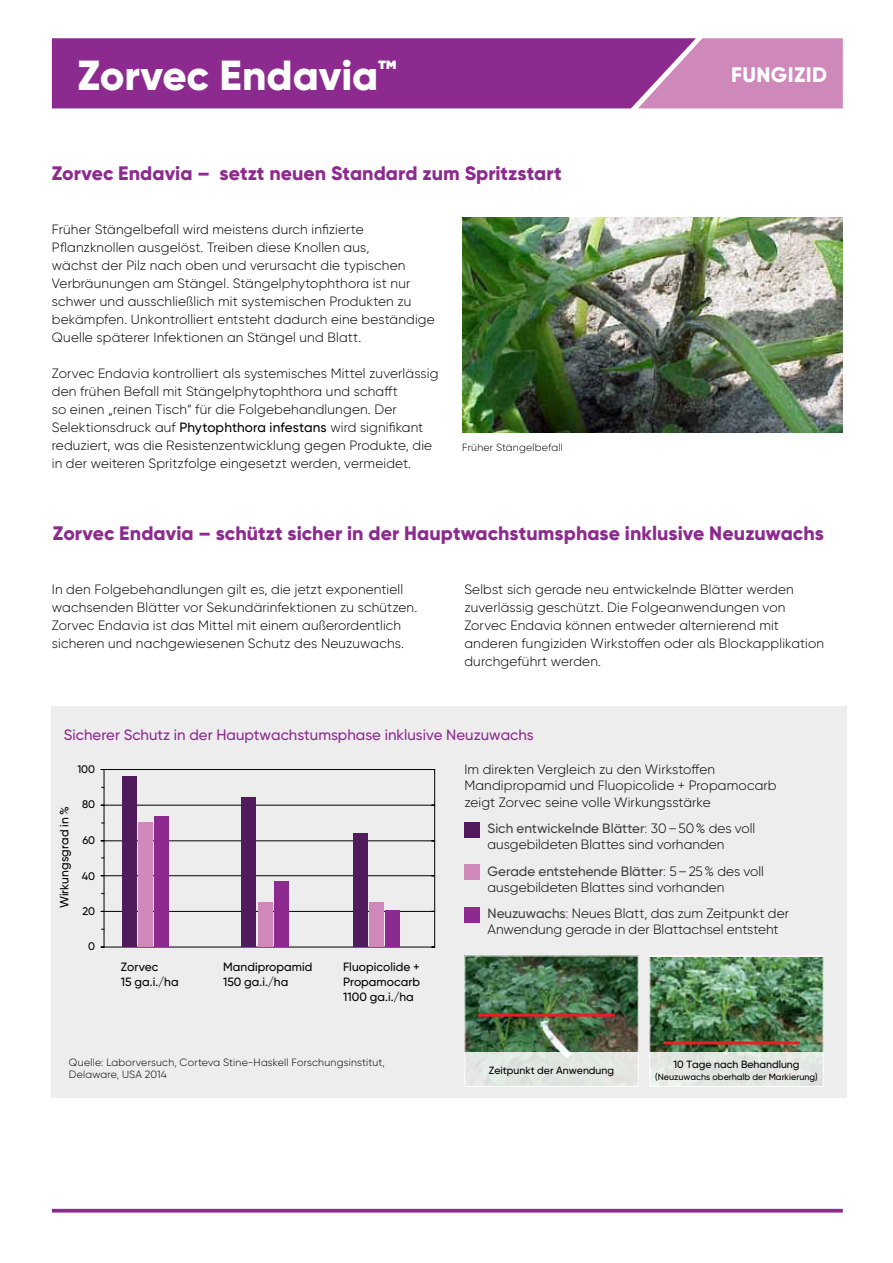
<style>
.page{position:relative;width:893px;height:1263px;background:#fff}
.page>*{position:absolute;margin:0;border:0;box-sizing:border-box;transform-origin:0 0}
.t1{font:800 42px "Gilroy";color:#fff}
.t2{font:800 21px "Gilroy";color:#fff}
.t3{font:800 19.5px "Gilroy";color:#8d2a90}
.t4{font:500 15px "Gilroy";color:#8d2a90}
.t5{font:300 13.5px/18px "Gilroy";letter-spacing:.01em;color:#000}
.t6{font:500 12px/15px "Gilroy";letter-spacing:.005em;color:#000}
.t7{font:500 11.1px "Gilroy";color:#000}
.t8{font:300 10.5px/12.6px "Gilroy";letter-spacing:.02em;color:#000}
.t9{font:500 10.5px "Gilroy";color:#000}
.t10{font:500 9px "Gilroy";color:#000}
.s1{font-weight:500}
.s2{font-weight:500;color:#414042}
.s3{color:#511a5d}
</style>
<div class="page">
<hr style="left:52px;top:1209px;width:791px;height:3px;background:#8d2a90">
<svg style="left:52px;top:38px;width:791px;height:70px;background:#9c419a"></svg>
<div style="left:52px;top:706px;width:795px;height:392px;background:#ecedec"></div>
<div style="left:464px;top:822px;width:15px;height:15px;background:#511a5d"></div>
<div style="left:464px;top:865px;width:15px;height:15px;background:#cf88ba"></div>
<div style="left:464px;top:907px;width:15px;height:16px;background:#8d2a90"></div>
<img style="left:466px;top:957px;width:171px;height:96px">
<div style="left:464px;top:955px;width:175px;height:132px;border:1px solid #fff"></div>
<hr style="left:478px;top:1014px;width:137px;height:3px;background:#ed1d24">
<div style="left:464px;top:1053px;width:175px;height:34px;background:#e2e7e2"></div>
<img style="left:651px;top:957px;width:171px;height:96px">
<div style="left:649px;top:955px;width:175px;height:132px;border:1px solid #fff"></div>
<hr style="left:663px;top:1041px;width:137px;height:3px;background:#ed1d24">
<div style="left:649px;top:1053px;width:175px;height:34px;background:#e3e7e1"></div>
<hr style="left:104px;top:946px;width:331px;height:1px;background:#000">
<hr style="left:104px;top:911px;width:331px;height:1px;background:#000">
<hr style="left:104px;top:875px;width:331px;height:1px;background:#000">
<hr style="left:104px;top:840px;width:331px;height:1px;background:#000">
<hr style="left:104px;top:805px;width:331px;height:1px;background:#000">
<hr style="left:104px;top:769px;width:331px;height:1px;background:#000">
<hr style="left:104px;top:769px;width:1px;height:178px;background:#010101">
<hr style="left:434px;top:769px;width:1px;height:178px;background:#000">
<div style="left:138px;top:822px;width:15px;height:124px;background:#cf88ba"></div>
<div style="left:122px;top:776px;width:14px;height:170px;background:#511a5d"></div>
<div style="left:155px;top:816px;width:14px;height:130px;background:#8d2a90"></div>
<div style="left:258px;top:902px;width:14px;height:44px;background:#cf88ba"></div>
<div style="left:242px;top:797px;width:14px;height:149px;background:#511a5d"></div>
<div style="left:274px;top:881px;width:15px;height:65px;background:#8d2a90"></div>
<div style="left:369px;top:902px;width:15px;height:44px;background:#cf88ba"></div>
<div style="left:353px;top:833px;width:14px;height:113px;background:#511a5d"></div>
<div style="left:386px;top:910px;width:14px;height:36px;background:#8d2a90"></div>
<img style="left:462px;top:218px;width:381px;height:214px">
<h1 class="t1" style="left:77px;top:49px;width:321px">Zorvec Endavia™</h1>
<h2 class="t2" style="left:731px;top:61px;width:86px">FUNGIZID</h2>
<h3 class="t3" style="left:52px;top:161px;width:511px">Zorvec Endavia – setzt neuen Standard zum Spritzstart</h3>
<p class="t5" style="left:52px;top:220px;width:384px">Früher Stängelbefall wird meistens durch infizierte Pflanzknollen ausgelöst. Treiben diese Knollen aus,<br>wächst der Pilz nach oben und verursacht die typischen Verbräunungen am Stängel. Stängelphytophthora ist nur schwer und ausschließlich mit systemischen Produkten zu bekämpfen. Unkontrolliert entsteht dadurch eine beständige Quelle späterer Infektionen an Stängel und Blatt.</p>
<p class="t5" style="left:52px;top:364px;width:388px">Zorvec Endavia kontrolliert als systemisches Mittel zuverlässig den frühen Befall mit Stängelphytophthora und schafft<br>so einen „reinen Tisch“ für die Folgebehandlungen. Der Selektionsdruck auf <span class="s1">Phytophthora infestans</span> wird signifikant reduziert, was die Resistenzentwicklung gegen Produkte, die in der weiteren Spritzfolge eingesetzt werden, vermeidet.</p>
<p class="t8" style="left:462px;top:440px;width:102px">Früher Stängelbefall</p>
<h3 class="t3" style="left:53px;top:521px;width:772px">Zorvec Endavia – schützt sicher in der Hauptwachstumsphase inklusive Neuzuwachs</h3>
<p class="t5" style="left:52px;top:580px;width:367px">In den Folgebehandlungen gilt es, die jetzt exponentiell wachsenden Blätter vor Sekundärinfektionen zu schützen.<br>Zorvec Endavia ist das Mittel mit einem außerordentlich sicheren und nachgewiesenen Schutz des Neuzuwachs.</p>
<p class="t5" style="left:464px;top:580px;width:361px">Selbst sich gerade neu entwickelnde Blätter werden zuverlässig geschützt. Die Folgeanwendungen von Zorvec Endavia können entweder alternierend mit anderen fungiziden Wirkstoffen oder als Blockapplikation durchgeführt werden.</p>
<p class="t4" style="left:64px;top:726px;width:471px">Sicherer Schutz in der Hauptwachstumsphase inklusive Neuzuwachs</p>
<p class="t7" style="left:77px;top:762px;width:19px">100</p>
<p class="t6" style="left:57px;top:908px;width:104px;rotate:-90deg">Wirkungsgrad in %</p>
<p class="t7" style="left:82px;top:797px;width:15px">80</p>
<p class="t7" style="left:82px;top:833px;width:14px">60</p>
<p class="t7" style="left:82px;top:869px;width:15px">40</p>
<p class="t7" style="left:82px;top:904px;width:14px">20</p>
<p class="t7" style="left:88px;top:940px;width:8px">0</p>
<p class="t6" style="left:121px;top:959px;width:59px">Zorvec<br>15 ga.i./ha</p>
<p class="t6" style="left:223px;top:959px;width:91px">Mandipropamid<br>150 ga.i./ha</p>
<p class="t6" style="left:343px;top:959px;width:78px;text-align:justify">Fluopicolide + Propamocarb 1100 ga.i./ha</p>
<p class="t8" style="left:69px;top:1055px;width:318px">Quelle: Laborversuch, Corteva Stine-Haskell Forschungsinstitut,<br>Delaware, USA 2014</p>
<p class="t5" style="left:464px;top:761px;width:314px;line-height:16.2px">Im direkten Vergleich zu den Wirkstoffen<br>Mandipropamid und Fluopicolide + Propamocarb zeigt Zorvec seine volle Wirkungsstärke</p>
<p class="t5" style="left:487px;top:820px;width:269px;line-height:16.2px"><span class="s2">Sich entwickelnde Blätter</span><span class="s3">:</span> 30–50% des voll ausgebildeten Blattes sind vorhanden</p>
<p class="t5" style="left:487px;top:863px;width:278px;line-height:16.2px"><span class="s2">Gerade entstehende Blätter</span><span class="s3">:</span> 5–25% des voll ausgebildeten Blattes sind vorhanden</p>
<p class="t5" style="left:487px;top:905px;width:303px;line-height:16.2px"><span class="s2">Neuzuwachs</span><span class="s3">:</span> Neues Blatt, das zum Zeitpunkt der<br>Anwendung gerade in der Blattachsel entsteht</p>
<p class="t9" style="left:489px;top:1064px;width:127px">Zeitpunkt der Anwendung</p>
<p class="t9" style="left:673px;top:1058px;width:128px">10 Tage nach Behandlung</p>
<p class="t10" style="left:655px;top:1071px;width:164px">(Neuzuwachs oberhalb der Markierung)</p>
</div>
